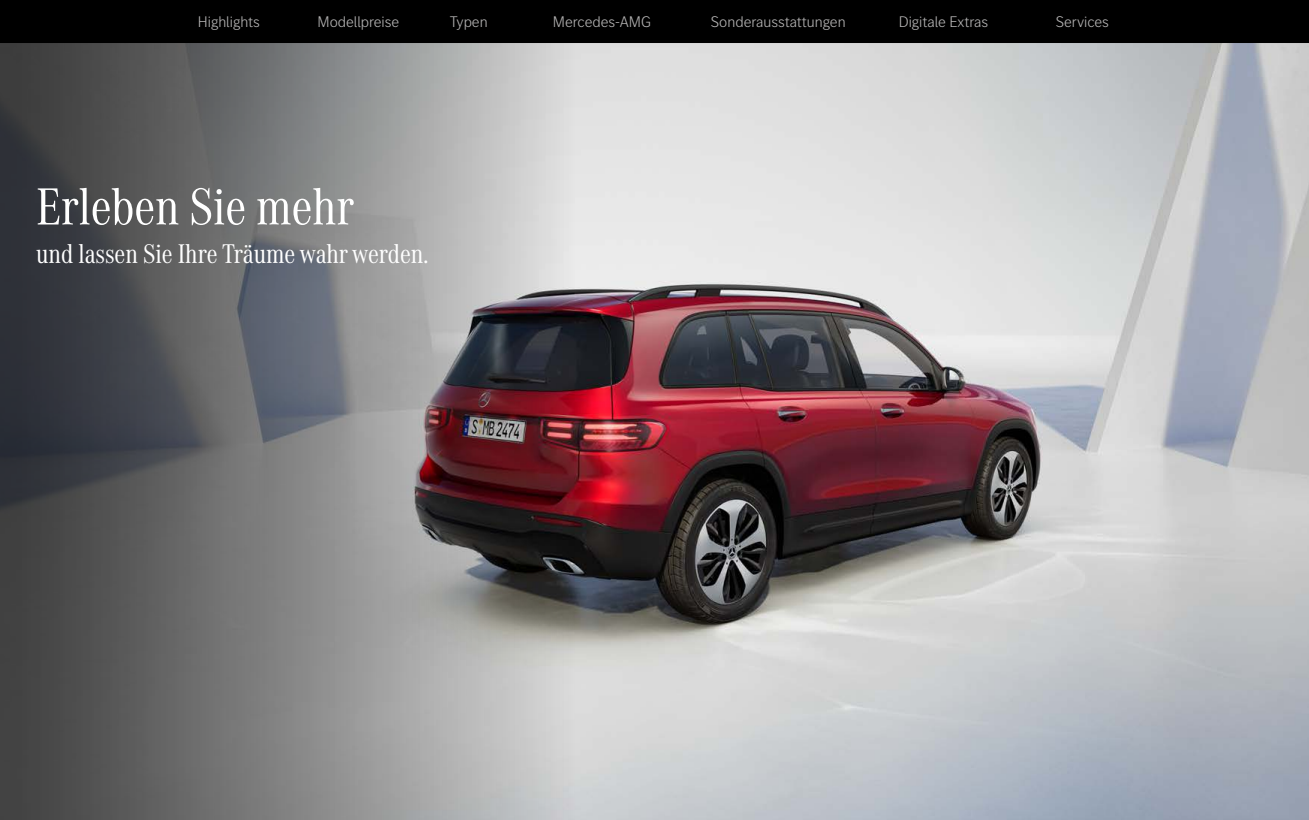
<style>
.page{position:relative;width:1309px;height:820px;background:#fff}
.page>*{position:absolute;margin:0;border:0;box-sizing:border-box;transform-origin:0 0}
.t1{font:54px "MB Corpo A Title Cond";color:#fff}
.t2{font:28px "MB Corpo A Title Cond";color:#fff}
.t3{font:300 16px "MB Corpo S Title";color:#b3b2b2}
</style>
<div class="page">
<img style="left:601px;top:43px;width:708px;height:777px">
<svg style="left:0;top:43px;width:601px;height:777px;background:#777577"></svg>
<div style="left:0;top:0;width:1309px;height:43px;background:#000"></div>
<p class="t3" style="left:198px;top:12px;width:64px">Highlights</p>
<p class="t3" style="left:317px;top:12px;width:83px">Modellpreise</p>
<p class="t3" style="left:450px;top:12px;width:39px">Typen</p>
<p class="t3" style="left:553px;top:12px;width:100px">Mercedes-AMG</p>
<p class="t3" style="left:711px;top:12px;width:136px">Sonderausstattungen</p>
<p class="t3" style="left:899px;top:12px;width:91px">Digitale Extras</p>
<p class="t3" style="left:1056px;top:12px;width:55px">Services</p>
<h1 class="t1" style="left:36px;top:171px;width:320px">Erleben Sie mehr</h1>
<h2 class="t2" style="left:36px;top:236px;width:394px">und lassen Sie Ihre Träume wahr werden.</h2>
</div>
